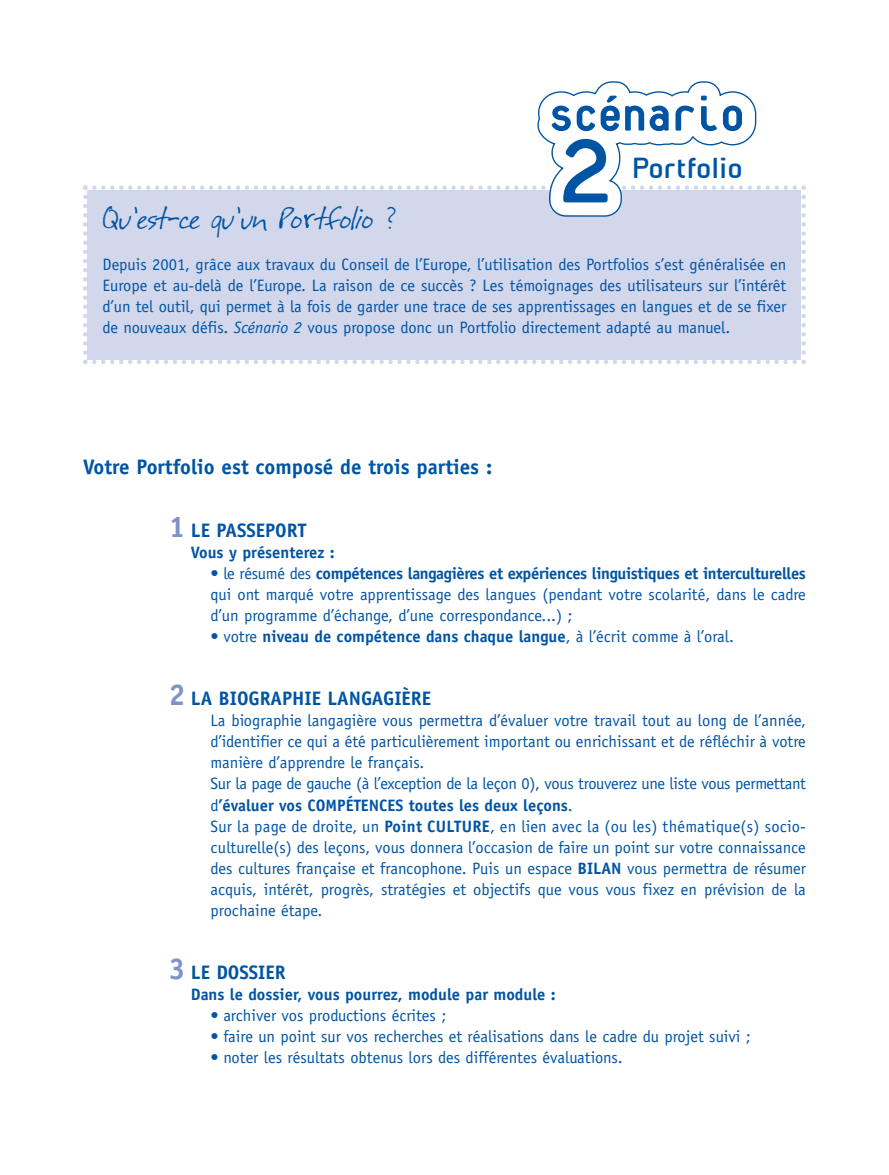
<style>
.page{position:relative;width:889px;height:1175px;background:#fff}
.page>*{position:absolute;margin:0;border:0;box-sizing:border-box;transform-origin:0 0}
.t1{font:30px "Festus";color:#0054a4}
.t2{font:700 27.75px "Beta Sans";color:#0054a4}
.t3{font:700 21px "Officina Sans";color:#0054a4}
.t4{font:700 19.5px "Officina Sans";color:#0054a4}
.t5{font:16.5px/21px "Officina Sans";color:#0054a4;text-align:justify}
.t6{font:700 16.5px "Officina Sans";color:#0054a4}
.s1{font-style:italic}
.s2{font-family:"Officina Serif";font-size:30px;color:#8093c8}
.s3{font-weight:700}
.s4{font-weight:400}
</style>
<div class="page">
<svg style="left:83px;top:81px;width:723px;height:283px"></svg>
<h2 class="t2" style="left:632px;top:158px;width:112px">Portfolio</h2>
<h1 class="t1" style="left:102px;top:206px;width:294px">Qu’est-ce qu’un Po tfolio ?</h1>
<p class="t5" style="left:102px;top:255px;width:685px">Depuis 2001, grâce aux travaux du Conseil de l’Europe, l’utilisation des Portfolios s’est généralisée en Europe et au-delà de l’Europe. La raison de ce succès ? Les témoignages des utilisateurs sur l’intérêt d’un tel outil, qui permet à la fois de garder une trace de ses apprentissages en langues et de se fixer de nouveaux défis. <span class="s1">Scénario 2</span> vous propose donc un Portfolio directement adapté au manuel.</p>
<p class="t3" style="left:83px;top:459px;width:411px">Votre Portfolio est composé de trois parties :</p>
<p class="t4" style="left:169px;top:523px;width:139px"><span class="s2">1</span> LE PASSEPORT</p>
<p class="t6" style="left:191px;top:546px;width:145px">Vous y présenterez :</p>
<p class="t5" style="left:211px;top:564px;width:597px">• le résumé des <span class="s3">compétences langagières et expériences linguistiques et interculturelles </span>qui ont marqué votre apprentissage des langues (pendant votre scolarité, dans le cadre d’un programme d’échange, d’une correspondance...) ;</p>
<p class="t6" style="left:211px;top:630px;width:525px"><span class="s4">• votre</span> niveau de compétence dans chaque langue<span class="s4">, à l’écrit comme à l’oral.</span></p>
<p class="t4" style="left:169px;top:691px;width:264px"><span class="s2">2</span> LA BIOGRAPHIE LANGAGIÈRE</p>
<p class="t5" style="left:211px;top:711px;width:597px;text-align:left">La biographie langagière vous permettra d’évaluer votre travail tout au long de l’année, d’identifier ce qui a été particulièrement important ou enrichissant et de réfléchir à votre manière d’apprendre le français.<br>Sur la page de gauche (à l’exception de la leçon 0), vous trouverez une liste vous permettant d<span class="s3">’évaluer vos COMPÉTENCES toutes les deux leçons</span>.<br>Sur la page de droite, un <span class="s3">Point CULTURE</span>, en lien avec la (ou les) thématique(s) socio&shy;culturelle(s) des leçons, vous donnera l’occasion de faire un point sur votre connaissance des cultures française et francophone. Puis un espace <span class="s3">BILAN</span> vous permettra de résumer acquis, intérêt, progrès, stratégies et objectifs que vous vous fixez en prévision de la prochaine étape.</p>
<p class="t4" style="left:169px;top:964px;width:118px"><span class="s2">3</span> LE DOSSIER</p>
<p class="t6" style="left:191px;top:987px;width:366px">Dans le dossier, vous pourrez, module par module :</p>
<p class="t5" style="left:211px;top:1005px;width:237px">• archiver vos productions écrites ;</p>
<p class="t5" style="left:211px;top:1026px;width:541px">• faire un point sur vos recherches et réalisations dans le cadre du projet suivi ;</p>
<p class="t5" style="left:211px;top:1047px;width:413px">• noter les résultats obtenus lors des différentes évaluations.</p>
</div>
